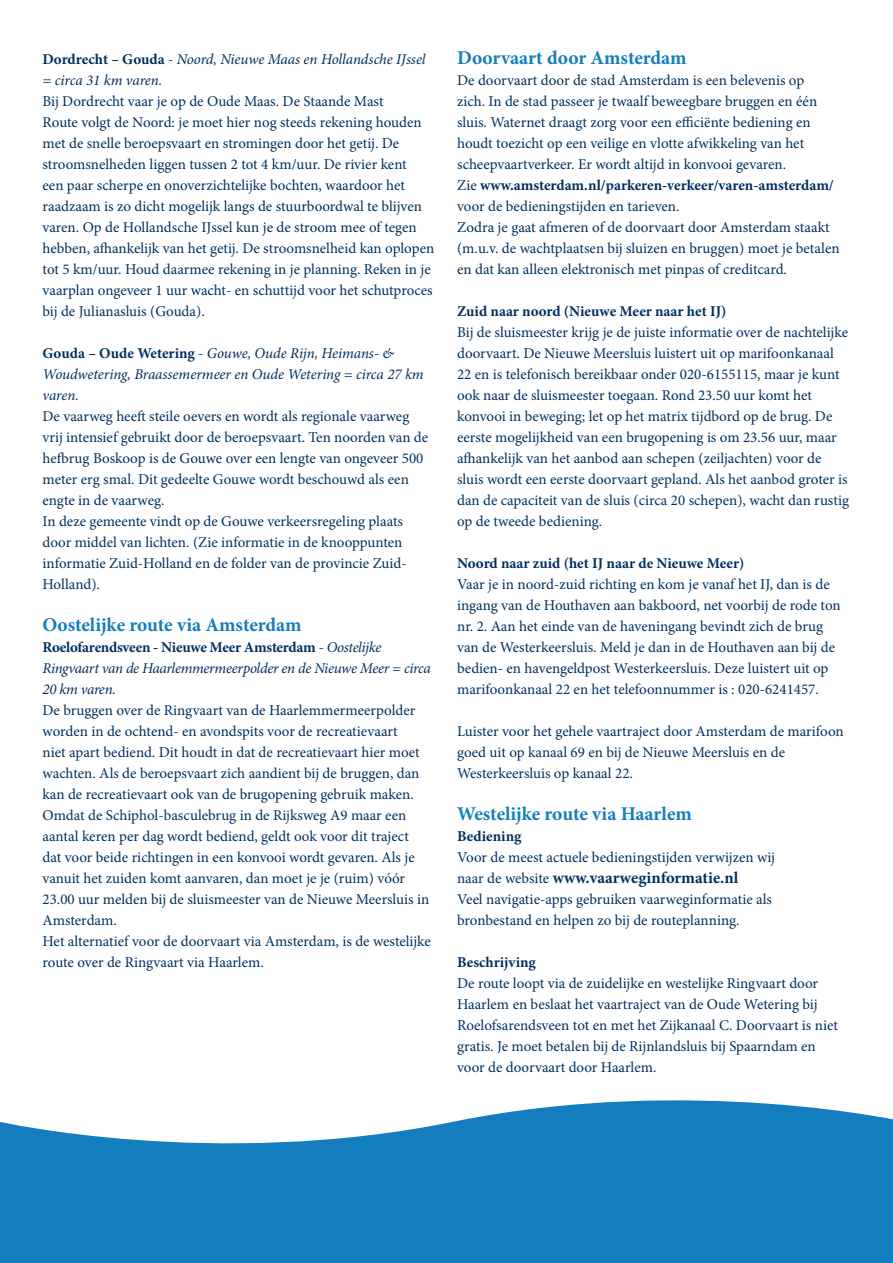
<style>
.page{position:relative;width:893px;height:1263px;background:#fff}
.page>*{position:absolute;margin:0;border:0;box-sizing:border-box;transform-origin:0 0}
.platte_tekst{font:700 19.5px "Minion Pro";letter-spacing:-.005em;color:#137dbd}
.platte_tekst-2{font:700 16.5px "Minion Pro";color:#00305d}
.platte_tekst-3{font:15px/21px "Minion Pro";color:#00305d}
.platte_tekst-4{font:italic 15px/21px "Minion Pro";letter-spacing:-.015em;color:#00305d}
.platte_tekst-5{font:700 15px "Minion Pro";color:#00305d}
.s1{font-weight:700;font-style:normal}
.s2{font-weight:700}
.s3{font-weight:400;font-size:15px}
</style>
<div class="page">
<svg style="left:0;top:1100px;width:893px;height:163px;background:#328ec5"></svg>
<p class="platte_tekst-4" style="left:43px;top:48px;width:385px"><span class="s1">Dordrecht – Gouda</span> - Noord, Nieuwe Maas en Hollandsche IJssel = circa 31 km varen.</p>
<p class="platte_tekst-3" style="left:43px;top:90px;width:393px">Bij Dordrecht vaar je op de Oude Maas. De Staande Mast<br>Route volgt de Noord: je moet hier nog steeds rekening houden met de snelle beroepsvaart en stromingen door het getij. De stroomsnelheden liggen tussen 2 tot 4 km/uur. De rivier kent<br>een paar scherpe en onoverzichtelijke bochten, waardoor het raadzaam is zo dicht mogelijk langs de stuurboordwal te blijven varen. Op de Hollandsche IJssel kun je de stroom mee of tegen hebben, afhankelijk van het getij. De stroomsnelheid kan oplopen tot 5 km/uur. Houd daarmee rekening in je planning. Reken in je vaarplan ongeveer 1 uur wacht- en schuttijd voor het schutproces bij de Julianasluis (Gouda).</p>
<p class="platte_tekst-4" style="left:43px;top:342px;width:383px"><span class="s1">Gouda – Oude Wetering</span> - Gouwe, Oude Rijn, Heimans- &amp;<br>Woudwetering, Braassemermeer en Oude Wetering = circa 27 km varen.</p>
<p class="platte_tekst-3" style="left:43px;top:405px;width:387px">De vaarweg heeft steile oevers en wordt als regionale vaarweg vrij intensief gebruikt door de beroepsvaart. Ten noorden van de hefbrug Boskoop is de Gouwe over een lengte van ongeveer 500 meter erg smal. Dit gedeelte Gouwe wordt beschouwd als een engte in de vaarweg.</p>
<p class="platte_tekst-3" style="left:43px;top:510px;width:366px">In deze gemeente vindt op de Gouwe verkeersregeling plaats door middel van lichten. (Zie informatie in de knooppunten informatie Zuid-Holland en de folder van de provincie Zuid-Holland).</p>
<p class="platte_tekst" style="left:43px;top:611px;width:261px">Oostelijke route via Amsterdam</p>
<p class="platte_tekst-4" style="left:43px;top:636px;width:390px"><span class="s1">Roelofarendsveen - Nieuwe Meer Amsterdam</span> - Oostelijke<br>Ringvaart van de Haarlemmermeerpolder en de Nieuwe Meer = circa<br>20 km varen.</p>
<p class="platte_tekst-3" style="left:43px;top:699px;width:388px">De bruggen over de Ringvaart van de Haarlemmermeerpolder worden in de ochtend- en avondspits voor de recreatievaart<br>niet apart bediend. Dit houdt in dat de recreatievaart hier moet wachten. Als de beroepsvaart zich aandient bij de bruggen, dan kan de recreatievaart ook van de brugopening gebruik maken.<br>Omdat de Schiphol-basculebrug in de Rijksweg A9 maar een aantal keren per dag wordt bediend, geldt ook voor dit traject dat voor beide richtingen in een konvooi wordt gevaren. Als je vanuit het zuiden komt aanvaren, dan moet je je (ruim) vóór 23.00 uur melden bij de sluismeester van de Nieuwe Meersluis in Amsterdam.</p>
<p class="platte_tekst-3" style="left:43px;top:930px;width:390px">Het alternatief voor de doorvaart via Amsterdam, is de westelijke route over de Ringvaart via Haarlem.</p>
<p class="platte_tekst" style="left:457px;top:44px;width:231px">Doorvaart door Amsterdam</p>
<p class="platte_tekst-3" style="left:457px;top:69px;width:378px">De doorvaart door de stad Amsterdam is een belevenis op zich. In de stad passeer je twaalf beweegbare bruggen en één sluis. Waternet draagt zorg voor een efficiënte bediening en houdt toezicht op een veilige en vlotte afwikkeling van het scheepvaartverkeer. Er wordt altijd in konvooi gevaren.<br>Zie <span class="s2">www.amsterdam.nl/parkeren-verkeer/varen-amsterdam/ </span>voor de bedieningstijden en tarieven.</p>
<p class="platte_tekst-3" style="left:457px;top:216px;width:384px">Zodra je gaat afmeren of de doorvaart door Amsterdam staakt (m.u.v. de wachtplaatsen bij sluizen en bruggen) moet je betalen en dat kan alleen elektronisch met pinpas of creditcard.</p>
<p class="platte_tekst-5" style="left:457px;top:300px;width:271px">Zuid naar noord (Nieuwe Meer naar het IJ)</p>
<p class="platte_tekst-3" style="left:457px;top:321px;width:393px">Bij de sluismeester krijg je de juiste informatie over de nachtelijke doorvaart. De Nieuwe Meersluis luistert uit op marifoonkanaal 22 en is telefonisch bereikbaar onder 020-6155115, maar je kunt ook naar de sluismeester toegaan. Rond 23.50 uur komt het konvooi in beweging; let op het matrix tijdbord op de brug. De eerste mogelijkheid van een brugopening is om 23.56 uur, maar afhankelijk van het aanbod aan schepen (zeiljachten) voor de sluis wordt een eerste doorvaart gepland. Als het aanbod groter is dan de capaciteit van de sluis (circa 20 schepen), wacht dan rustig op de tweede bediening.</p>
<p class="platte_tekst-5" style="left:457px;top:552px;width:289px">Noord naar zuid (het IJ naar de Nieuwe Meer)</p>
<p class="platte_tekst-3" style="left:457px;top:573px;width:385px">Vaar je in noord-zuid richting en kom je vanaf het IJ, dan is de ingang van de Houthaven aan bakboord, net voorbij de rode ton nr. 2. Aan het einde van de haveningang bevindt zich de brug van de Westerkeersluis. Meld je dan in de Houthaven aan bij de bedien- en havengeldpost Westerkeersluis. Deze luistert uit op marifoonkanaal 22 en het telefoonnummer is : 020-6241457.</p>
<p class="platte_tekst-3" style="left:457px;top:720px;width:388px">Luister voor het gehele vaartraject door Amsterdam de marifoon goed uit op kanaal 69 en bij de Nieuwe Meersluis en de<br>Westerkeersluis op kanaal 22.</p>
<p class="platte_tekst" style="left:457px;top:800px;width:236px">Westelijke route via Haarlem</p>
<p class="platte_tekst-5" style="left:457px;top:825px;width:66px">Bediening</p>
<p class="platte_tekst-3" style="left:457px;top:846px;width:319px">Voor de meest actuele bedieningstijden verwijzen wij</p>
<p class="platte_tekst-2" style="left:457px;top:866px;width:283px"><span class="s3">naar de website</span> www.vaarweginformatie.nl</p>
<p class="platte_tekst-3" style="left:457px;top:888px;width:316px">Veel navigatie-apps gebruiken vaarweginformatie als bronbestand en helpen zo bij de routeplanning.</p>
<p class="platte_tekst-5" style="left:457px;top:951px;width:80px">Beschrijving</p>
<p class="platte_tekst-3" style="left:457px;top:972px;width:382px">De route loopt via de zuidelijke en westelijke Ringvaart door Haarlem en beslaat het vaartraject van de Oude Wetering bij Roelofsarendsveen tot en met het Zijkanaal C. Doorvaart is niet gratis. Je moet betalen bij de Rijnlandsluis bij Spaarndam en voor de doorvaart door Haarlem.</p>
</div>
